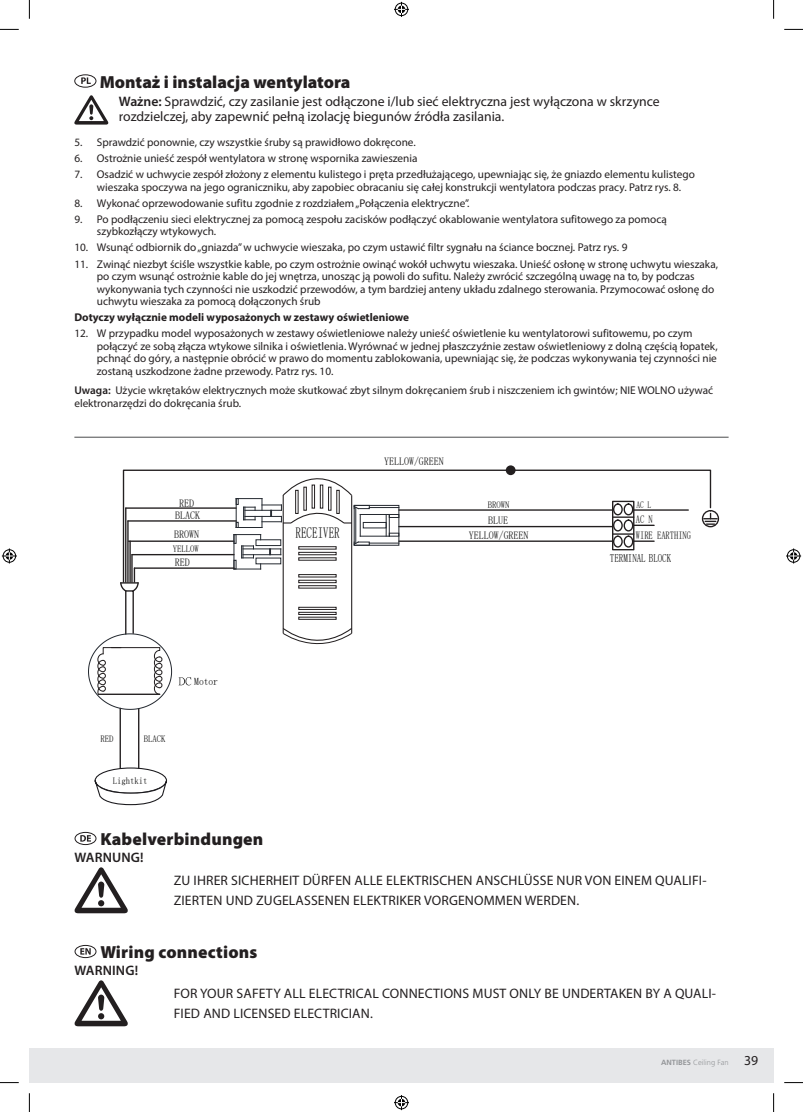
<style>
.page{position:relative;width:803px;height:1112px;background:#fff}
.page>*{position:absolute;margin:0;border:0;box-sizing:border-box;transform-origin:0 0}
.t1{font:900 17.5px "Myriad Pro";letter-spacing:.005em;color:#231f20}
.t2{font:15.25px "Sim Sun";color:#030303;scale:.72 1}
.t3{font:13.75px/20px "Myriad Pro";letter-spacing:.01em;color:#231f20}
.t4{font:600 13.75px "Myriad Pro";letter-spacing:.01em;color:#231f20}
.t5{font:11.38px "Sim Sun";color:#030303;scale:.79 1}
.t6{font:11.25px/12.5px "Myriad Pro";color:#231f20}
.t7{font:700 11.25px "Myriad Pro";color:#231f20}
.t8{font:10.75px "Sim Sun";color:#030303;scale:.92 1}
.t9{font:10.75px "Sim Sun";color:#030303;scale:.79 1}
.t10{font:10.38px "Sim Sun";color:#030303;scale:.92 1}
.t11{font:9.38px "Sim Sun";color:#030303;scale:.92 1}
.t12{font:9.38px "Sim Sun";color:#030303;scale:.79 1}
.t13{font:300 7.5px "Frutiger";color:#939598}
.s1{font-weight:600}
.s2{font-weight:700}
.s3{font-family:"Myriad Pro";font-weight:400;font-size:13.75px;color:#231f20}
</style>
<div class="page">
<div style="left:29px;top:1047px;width:744px;height:35px;background:#e6e7e9"></div>
<svg style="left:81px;top:77px;width:10px;height:7px"></svg>
<div style="left:74px;top:74px;width:22px;height:14px;border:1px solid #231f20;border-radius:50%"></div>
<svg style="left:74px;top:95px;width:34px;height:29px"></svg>
<div style="left:75px;top:831px;width:21px;height:13px;border:1px solid #231f20;border-radius:50%"></div>
<svg style="left:80px;top:835px;width:11px;height:6px"></svg>
<div style="left:75px;top:944px;width:21px;height:13px;border:1px solid #231f20;border-radius:50%"></div>
<svg style="left:80px;top:948px;width:11px;height:6px"></svg>
<svg style="left:75px;top:867px;width:53px;height:46px"></svg>
<svg style="left:75px;top:980px;width:53px;height:46px"></svg>
<div style="left:702px;top:510px;width:17px;height:17px;border:1px solid #231f20;border-radius:50%"></div>
<svg style="left:712px;top:513px;width:5px;height:11px"></svg>
<svg style="left:179px;top:677px;width:12px;height:8px"></svg>
<svg style="left:122px;top:469px;width:590px;height:114px"></svg>
<hr style="left:120px;top:708px;width:1px;height:59px;background:#231f20">
<hr style="left:138px;top:708px;width:1px;height:59px;background:#231f20">
<hr style="left:129px;top:541px;width:2px;height:41px;background:#231f20">
<hr style="left:399px;top:509px;width:214px;height:1px;background:#231f20">
<div style="left:612px;top:500px;width:22px;height:50px;border:1px solid #231f20"></div>
<div style="left:613px;top:503px;width:10px;height:12px;border:1px solid #231f20;border-radius:50%"></div>
<div style="left:613px;top:519px;width:10px;height:12px;border:1px solid #231f20;border-radius:50%"></div>
<div style="left:613px;top:535px;width:10px;height:12px;border:1px solid #231f20;border-radius:50%"></div>
<div style="left:623px;top:503px;width:10px;height:12px;border:1px solid #231f20;border-radius:50%"></div>
<div style="left:623px;top:519px;width:10px;height:12px;border:1px solid #231f20;border-radius:50%"></div>
<div style="left:623px;top:535px;width:10px;height:12px;border:1px solid #231f20;border-radius:50%"></div>
<hr style="left:634px;top:509px;width:54px;height:1px;background:#231f20">
<hr style="left:634px;top:524px;width:20px;height:2px;background:#231f20">
<svg style="left:634px;top:540px;width:20px;height:1px"></svg>
<svg style="left:613px;top:516px;width:21px;height:1px"></svg>
<svg style="left:613px;top:533px;width:21px;height:1px"></svg>
<hr style="left:185px;top:551px;width:3px;height:18px;background:#fff">
<svg style="left:208px;top:551px;width:2px;height:18px"></svg>
<hr style="left:351px;top:495px;width:1px;height:138px;background:#231f20">
<hr style="left:283px;top:495px;width:1px;height:138px;background:#231f20">
<svg style="left:282px;top:626px;width:71px;height:19px"></svg>
<div style="left:298px;top:574px;width:38px;height:3px;border:1px solid #231f20"></div>
<div style="left:298px;top:580px;width:38px;height:2px;border:1px solid #231f20"></div>
<div style="left:298px;top:585px;width:38px;height:3px;border:1px solid #231f20"></div>
<div style="left:298px;top:607px;width:38px;height:2px;border:1px solid #231f20"></div>
<div style="left:298px;top:612px;width:38px;height:2px;border:1px solid #231f20"></div>
<svg style="left:234px;top:469px;width:165px;height:100px"></svg>
<hr style="left:134px;top:567px;width:100px;height:1px;background:#231f20">
<hr style="left:132px;top:554px;width:102px;height:1px;background:#231f20">
<hr style="left:126px;top:507px;width:110px;height:1px;background:#231f20">
<hr style="left:128px;top:520px;width:108px;height:1px;background:#231f20">
<svg style="left:88px;top:551px;width:85px;height:159px"></svg>
<div style="left:95px;top:767px;width:72px;height:26px;border:1px solid #1a191d;border-radius:50%"></div>
<svg style="left:94px;top:772px;width:74px;height:33px"></svg>
<div style="left:506px;top:465px;width:9px;height:10px;background:#231f20;border-radius:50%"></div>
<hr style="left:74px;top:437px;width:654px;height:1px;background:#4b4c4d">
<svg style="left:0;top:29px;width:19px;height:1px"></svg>
<svg style="left:784px;top:29px;width:19px;height:1px"></svg>
<svg style="left:0;top:1082px;width:19px;height:1px"></svg>
<svg style="left:784px;top:1082px;width:19px;height:1px"></svg>
<svg style="left:29px;top:0;width:1px;height:19px"></svg>
<svg style="left:29px;top:1093px;width:1px;height:18px"></svg>
<svg style="left:773px;top:0;width:1px;height:19px"></svg>
<svg style="left:773px;top:1093px;width:1px;height:18px"></svg>
<svg style="left:394px;top:2px;width:15px;height:15px"></svg>
<svg style="left:394px;top:1095px;width:15px;height:14px"></svg>
<svg style="left:2px;top:548px;width:15px;height:15px"></svg>
<svg style="left:786px;top:548px;width:15px;height:15px"></svg>
<h1 class="t1" style="left:100px;top:72px;width:252px">Montaż i instalacja wentylatora</h1>
<p class="t3" style="left:119px;top:94px;width:542px;line-height:15px"><span class="s1">Ważne:</span> Sprawdzić, czy zasilanie jest odłączone i/lub sieć elektryczna jest wyłączona w skrzynce rozdzielczej, aby zapewnić pełną izolację biegunów źródła zasilania.</p>
<p class="t6" style="left:74px;top:136px;width:343px">5. Sprawdzić ponownie, czy wszystkie śruby są prawidłowo dokręcone.</p>
<p class="t6" style="left:74px;top:152px;width:345px">6. Ostrożnie unieść zespół wentylatora w stronę wspornika zawieszenia</p>
<p class="t6" style="left:97px;top:168px;width:600px;text-indent:-22px">7. Osadzić w uchwycie zespół złożony z elementu kulistego i pręta przedłużającego, upewniając się, że gniazdo elementu kulistego wieszaka spoczywa na jego ograniczniku, aby zapobiec obracaniu się całej konstrukcji wentylatora podczas pracy. Patrz rys. 8.</p>
<p class="t6" style="left:74px;top:197px;width:397px">8. Wykonać oprzewodowanie sufitu zgodnie z rozdziałem „Połączenia elektryczne”.</p>
<p class="t6" style="left:97px;top:213px;width:571px;text-indent:-22px">9. Po podłączeniu sieci elektrycznej za pomocą zespołu zacisków podłączyć okablowanie wentylatora sufitowego za pomocą szybkozłączy wtykowych.</p>
<p class="t6" style="left:74px;top:241px;width:554px">10. Wsunąć odbiornik do „gniazda” w uchwycie wieszaka, po czym ustawić filtr sygnału na ściance bocznej. Patrz rys. 9</p>
<p class="t6" style="left:97px;top:257px;width:623px;text-indent:-22px">11. Zwinąć niezbyt ściśle wszystkie kable, po czym ostrożnie owinąć wokół uchwytu wieszaka. Unieść osłonę w stronę uchwytu wieszaka, po czym wsunąć ostrożnie kable do jej wnętrza, unosząc ją powoli do sufitu. Należy zwrócić szczególną uwagę na to, by podczas wykonywania tych czynności nie uszkodzić przewodów, a tym bardziej anteny układu zdalnego sterowania. Przymocować osłonę do uchwytu wieszaka za pomocą dołączonych śrub</p>
<p class="t7" style="left:74px;top:311px;width:336px">Dotyczy wyłącznie modeli wyposażonych w zestawy oświetleniowe</p>
<p class="t6" style="left:97px;top:327px;width:622px;text-indent:-22px">12. W przypadku model wyposażonych w zestawy oświetleniowe należy unieść oświetlenie ku wentylatorowi sufitowemu, po czym połączyć ze sobą złącza wtykowe silnika i oświetlenia. Wyrównać w jednej płaszczyźnie zestaw oświetleniowy z dolną częścią łopatek, pchnąć do góry, a następnie obrócić w prawo do momentu zablokowania, upewniając się, że podczas wykonywania tej czynności nie zostaną uszkodzone żadne przewody. Patrz rys. 10.</p>
<p class="t6" style="left:74px;top:384px;width:640px"><span class="s1">Uwaga:</span> Użycie wkrętaków elektrycznych może skutkować zbyt silnym dokręcaniem śrub i niszczeniem ich gwintów; NIE WOLNO używać elektronarzędzi do dokręcania śrub.</p>
<p class="t8" style="left:179px;top:498px;width:18px">RED</p>
<p class="t8" style="left:175px;top:510px;width:29px">BLACK</p>
<p class="t11" style="left:173px;top:544px;width:30px">YELLOW</p>
<p class="t8" style="left:175px;top:558px;width:18px">RED</p>
<p class="t8" style="left:174px;top:529px;width:29px">BROWN</p>
<h2 class="t2" style="left:296px;top:526px;width:63px">RECEIVER</h2>
<p class="t11" style="left:100px;top:734px;width:16px">RED</p>
<p class="t11" style="left:144px;top:734px;width:25px">BLACK</p>
<p class="t11" style="left:113px;top:776px;width:39px">Lightkit</p>
<p class="t10" style="left:194px;top:676px;width:27px">Motor</p>
<p class="t8" style="left:384px;top:456px;width:67px">YELLOW/GREEN</p>
<p class="t11" style="left:488px;top:500px;width:25px">BROWN</p>
<p class="t8" style="left:488px;top:515px;width:23px">BLUE</p>
<p class="t8" style="left:469px;top:530px;width:67px">YELLOW/GREEN</p>
<p class="t12" style="left:636px;top:500px;width:20px">AC L</p>
<p class="t9" style="left:636px;top:514px;width:23px">AC N</p>
<p class="t9" style="left:636px;top:531px;width:71px">WIRE EARTHING</p>
<p class="t5" style="left:610px;top:552px;width:79px">TERMINAL BLOCK</p>
<h1 class="t1" style="left:100px;top:829px;width:164px">Kabelverbindungen</h1>
<p class="t4" style="left:75px;top:849px;width:71px">WARNUNG!</p>
<p class="t3" style="left:174px;top:870px;width:534px">ZU IHRER SICHERHEIT DÜRFEN ALLE ELEKTRISCHEN ANSCHLÜSSE NUR VON EINEM QUALIFI-<br>ZIERTEN UND ZUGELASSENEN ELEKTRIKER VORGENOMMEN WERDEN.</p>
<h1 class="t1" style="left:100px;top:942px;width:158px">Wiring connections</h1>
<p class="t4" style="left:75px;top:962px;width:65px">WARNING!</p>
<p class="t3" style="left:174px;top:983px;width:544px">FOR YOUR SAFETY ALL ELECTRICAL CONNECTIONS MUST ONLY BE UNDERTAKEN BY A QUALI-<br>FIED AND LICENSED ELECTRICIAN.</p>
<p class="t13" style="left:661px;top:1059px;width:99px"><span class="s2">ANTIBES</span> Ceiling Fan <span class="s3">39</span></p>
</div>
